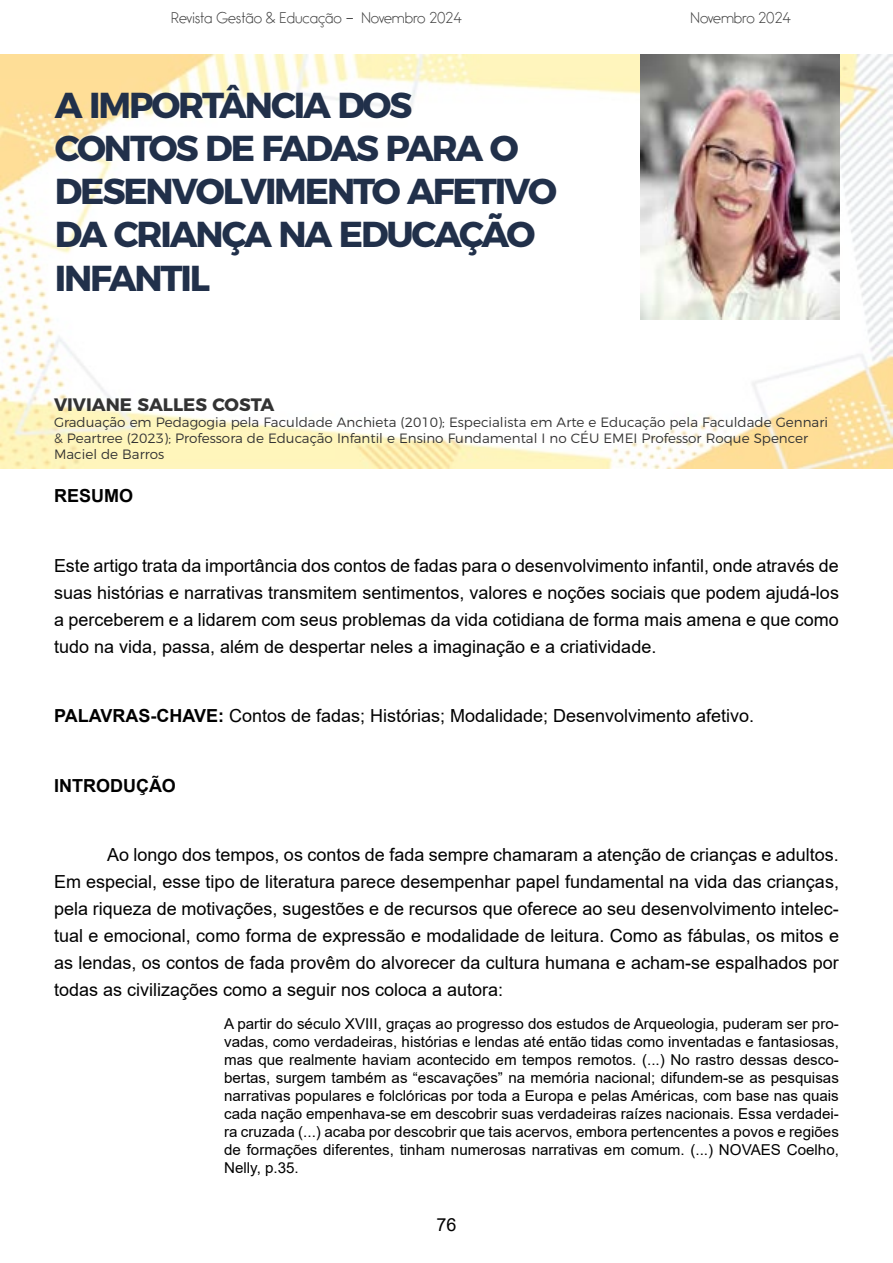
<style>
.page{position:relative;width:893px;height:1263px;background:#fff}
.page>*{position:absolute;margin:0;border:0;box-sizing:border-box;transform-origin:0 0}
.t1{font:700 36px/43.2px "Montserrat";letter-spacing:-.06em;color:#21304a}
.t2{font:18px/27px "Arial";color:#000;text-align:justify}
.t3{font:700 18px "Montserrat";color:#333}
.t4{font:700 18px "Arial";color:#000}
.t5{font:15px/18px "Arial";color:#000;text-align:justify}
.t6{font:300 13.5px/16.2px "Montserrat";color:#333}
.t7{font:300 13.5px "Bambino";color:#404040}
.s1{font-weight:700}
</style>
<div class="page">
<img style="left:0;top:54px;width:893px;height:415px">
<img style="left:640px;top:54px;width:200px;height:266px">
<p class="t7" style="left:171px;top:11px;width:292px">Revista Gestão &amp; Educação – Novembro 2024</p>
<p class="t7" style="left:691px;top:11px;width:102px">Novembro 2024</p>
<h1 class="t1" style="left:55px;top:81px;width:504px">A IMPORTÂNCIA DOS<br>CONTOS DE FADAS PARA O<br>DESENVOLVIMENTO AFETIVO<br>DA CRIANÇA NA EDUCAÇÃO<br>INFANTIL</h1>
<p class="t3" style="left:54px;top:389px;width:222px">VIVIANE SALLES COSTA</p>
<p class="t6" style="left:54px;top:413px;width:775px">Graduação em Pedagogia pela Faculdade Anchieta (2010); Especialista em Arte e Educação pela Faculdade Gennari &amp; Peartree (2023); Professora de Educação Infantil e Ensino Fundamental I no CÉU EMEI Professor Roque Spencer<br>Maciel de Barros</p>
<p class="t4" style="left:54px;top:483px;width:81px">RESUMO</p>
<p class="t2" style="left:54px;top:552px;width:786px">Este artigo trata da importância dos contos de fadas para o desenvolvimento infantil, onde através de suas histórias e narrativas transmitem sentimentos, valores e noções sociais que podem ajudá-los a perceberem e a lidarem com seus problemas da vida cotidiana de forma mais amena e que como tudo na vida, passa, além de despertar neles a imaginação e a criatividade.</p>
<p class="t2" style="left:54px;top:702px;width:702px"><span class="s1">PALAVRAS-CHAVE:</span> Contos de fadas; Histórias; Modalidade; Desenvolvimento afetivo.</p>
<p class="t4" style="left:54px;top:773px;width:123px">INTRODUÇÃO</p>
<p class="t2" style="left:54px;top:841px;width:786px;text-indent:53px">Ao longo dos tempos, os contos de fada sempre chamaram a atenção de crianças e adultos.<br>Em especial, esse tipo de literatura parece desempenhar papel fundamental na vida das crianças, pela riqueza de motivações, sugestões e de recursos que oferece ao seu desenvolvimento intelec&shy;tual e emocional, como forma de expressão e modalidade de leitura. Como as fábulas, os mitos e as lendas, os contos de fada provêm do alvorecer da cultura humana e acham-se espalhados por todas as civilizações como a seguir nos coloca a autora:</p>
<p class="t5" style="left:224px;top:1015px;width:616px">A partir do século XVIII, graças ao progresso dos estudos de Arqueologia, puderam ser pro&shy;vadas, como verdadeiras, histórias e lendas até então tidas como inventadas e fantasiosas, mas que realmente haviam acontecido em tempos remotos. (...) No rastro dessas desco&shy;bertas, surgem também as “escavações” na memória nacional; difundem-se as pesquisas narrativas populares e folclóricas por toda a Europa e pelas Américas, com base nas quais cada nação empenhava-se em descobrir suas verdadeiras raízes nacionais. Essa verdadei&shy;ra cruzada (...) acaba por descobrir que tais acervos, embora pertencentes a povos e regiões de formações diferentes, tinham numerosas narrativas em comum. (...) NOVAES Coelho, Nelly, p.35.</p>
<p class="t2" style="left:436px;top:1211px;width:22px">76</p>
</div>
